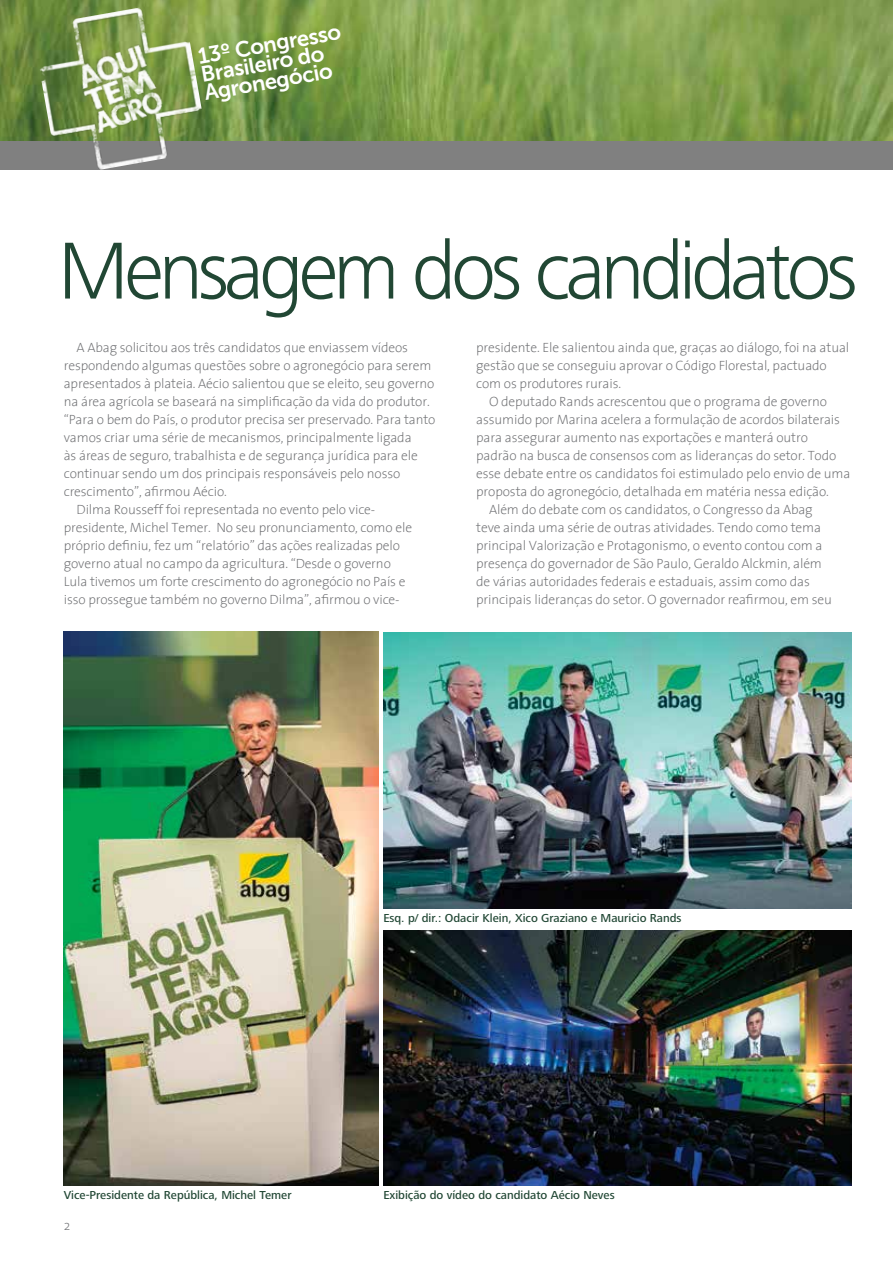
<style>
.page{position:relative;width:893px;height:1263px;background:#fff}
.page>*{position:absolute;margin:0;border:0;box-sizing:border-box;transform-origin:0 0}
.t1{font:300 83.7px "Frutiger Next LT";letter-spacing:-.06em;color:#214734}
.t2{font:22.05px/18.5px "Museo Sans 700";color:#fff}
.t3{font:200 13.5px "The Sans";letter-spacing:-.01em;color:#6d6e71}
.t4{font:500 12px "Frutiger Next LT";color:#214734}
</style>
<div class="page">
<div style="left:0;top:43px;width:893px;height:127px;background:#808080"></div>
<img style="left:0;top:0;width:893px;height:140px">
<img style="left:32px;top:0;width:177px;height:170px">
<img style="left:383px;top:930px;width:468px;height:255px">
<img style="left:64px;top:631px;width:314px;height:554px">
<img style="left:383px;top:632px;width:468px;height:276px">
<h2 class="t2" style="left:196px;top:48px;width:147px;rotate:-10deg">13º Congresso<br>Brasileiro do<br>Agronegócio</h2>
<h1 class="t1" style="left:58px;top:225px;width:801px">Mensagem dos candidatos</h1>
<p class="t3" style="left:476px;top:336px;width:375px">presidente. Ele salientou ainda que, graças ao diálogo, foi na atual</p>
<p class="t3" style="left:476px;top:354px;width:352px">gestão que se conseguiu aprovar o Código Florestal, pactuado</p>
<p class="t3" style="left:476px;top:372px;width:146px">com os produtores rurais.</p>
<p class="t3" style="left:489px;top:390px;width:340px">O deputado Rands acrescentou que o programa de governo</p>
<p class="t3" style="left:476px;top:408px;width:365px">assumido por Marina acelera a formulação de acordos bilaterais</p>
<p class="t3" style="left:476px;top:426px;width:333px">para assegurar aumento nas exportações e manterá outro</p>
<p class="t3" style="left:476px;top:444px;width:362px">padrão na busca de consensos com as lideranças do setor. Todo</p>
<p class="t3" style="left:476px;top:462px;width:376px">esse debate entre os candidatos foi estimulado pelo envio de uma</p>
<p class="t3" style="left:476px;top:480px;width:354px">proposta do agronegócio, detalhada em matéria nessa edição.</p>
<p class="t3" style="left:489px;top:498px;width:325px">Além do debate com os candidatos, o Congresso da Abag</p>
<p class="t3" style="left:476px;top:516px;width:346px">teve ainda uma série de outras atividades. Tendo como tema</p>
<p class="t3" style="left:476px;top:534px;width:348px">principal Valorização e Protagonismo, o evento contou com a</p>
<p class="t3" style="left:476px;top:552px;width:347px">presença do governador de São Paulo, Geraldo Alckmin, além</p>
<p class="t3" style="left:476px;top:570px;width:335px">de várias autoridades federais e estaduais, assim como das</p>
<p class="t3" style="left:476px;top:588px;width:357px">principais lideranças do setor. O governador reafirmou, em seu</p>
<p class="t3" style="left:77px;top:336px;width:333px">A Abag solicitou aos três candidatos que enviassem vídeos</p>
<p class="t3" style="left:64px;top:354px;width:369px">respondendo algumas questões sobre o agronegócio para serem</p>
<p class="t3" style="left:64px;top:372px;width:372px">apresentados à plateia. Aécio salientou que se eleito, seu governo</p>
<p class="t3" style="left:64px;top:390px;width:367px">na área agrícola se baseará na simplificação da vida do produtor.</p>
<p class="t3" style="left:64px;top:408px;width:373px">“Para o bem do País, o produtor precisa ser preservado. Para tanto</p>
<p class="t3" style="left:64px;top:426px;width:349px">vamos criar uma série de mecanismos, principalmente ligada</p>
<p class="t3" style="left:64px;top:444px;width:356px">às áreas de seguro, trabalhista e de segurança jurídica para ele</p>
<p class="t3" style="left:64px;top:462px;width:338px">continuar sendo um dos principais responsáveis pelo nosso</p>
<p class="t3" style="left:64px;top:480px;width:165px">crescimento”, afirmou Aécio.</p>
<p class="t3" style="left:77px;top:498px;width:300px">Dilma Rousseff foi representada no evento pelo vice-</p>
<p class="t3" style="left:64px;top:516px;width:350px">presidente, Michel Temer. No seu pronunciamento, como ele</p>
<p class="t3" style="left:64px;top:534px;width:338px">próprio definiu, fez um “relatório” das ações realizadas pelo</p>
<p class="t3" style="left:64px;top:552px;width:329px">governo atual no campo da agricultura. “Desde o governo</p>
<p class="t3" style="left:64px;top:570px;width:343px">Lula tivemos um forte crescimento do agronegócio no País e</p>
<p class="t3" style="left:64px;top:588px;width:337px">isso prossegue também no governo Dilma”, afirmou o vice-</p>
<p class="t4" style="left:383px;top:912px;width:300px">Esq. p/ dir.: Odacir Klein, Xico Graziano e Mauricio Rands</p>
<p class="t4" style="left:64px;top:1188px;width:229px">Vice-Presidente da República, Michel Temer</p>
<p class="t3" style="left:64px;top:1214px;width:8px">2</p>
<p class="t4" style="left:383px;top:1188px;width:233px">Exibição do vídeo do candidato Aécio Neves</p>
</div>
